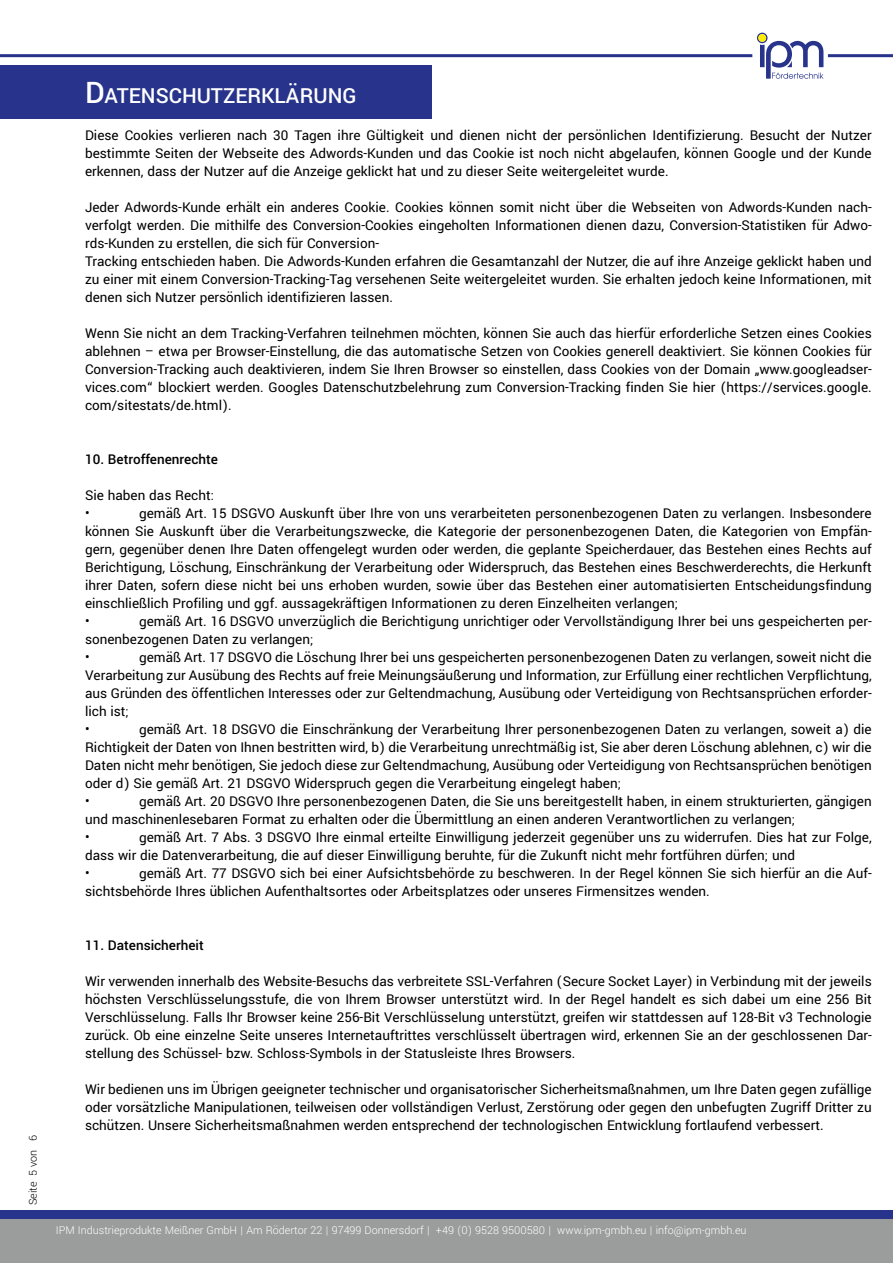
<style>
.page{position:relative;width:893px;height:1263px;background:#fff}
.page>*{position:absolute;margin:0;border:0;box-sizing:border-box;transform-origin:0 0}
.t1{font:500 23.1px "Yantramanav";color:#fff}
.t2{font:15px/18px "Yantramanav";color:#000}
.t3{font:500 15px "Yantramanav";color:#000}
.t4{font:300 12px "Yantramanav";color:#fff}
.t5{font:300 12px "Yantramanav";color:#000}
.s1{font-size:33px}
</style>
<div class="page">
<div style="left:0;top:65px;width:432px;height:54px;background:#28348b"></div>
<svg style="left:757px;top:33px;width:66px;height:46px"></svg>
<hr style="left:0;top:54px;width:752px;height:3px;background:#28348b">
<hr style="left:828px;top:54px;width:65px;height:3px;background:#28348b">
<div style="left:0;top:1210px;width:893px;height:53px;background:#9b9c9c"></div>
<div style="left:0;top:1210px;width:893px;height:9px;background:#28348b"></div>
<p class="t5" style="left:26px;top:1205px;width:72px;rotate:-90deg">Seite 5 von 6</p>
<h1 class="t1" style="left:85px;top:82px;width:273px"><span class="s1">D</span>ATENSCHUTZERKLÄRUNG</h1>
<p class="t2" style="left:85px;top:126px;width:788px;text-align:justify">Diese Cookies verlieren nach 30 Tagen ihre Gültigkeit und dienen nicht der persönlichen Identifizierung. Besucht der Nutzer bestimmte Seiten der Webseite des Adwords-Kunden und das Cookie ist noch nicht abgelaufen, können Google und der Kunde erkennen, dass der Nutzer auf die Anzeige geklickt hat und zu dieser Seite weitergeleitet wurde.</p>
<p class="t2" style="left:85px;top:198px;width:788px">Jeder Adwords-Kunde erhält ein anderes Cookie. Cookies können somit nicht über die Webseiten von Adwords-Kunden nach&shy;verfolgt werden. Die mithilfe des Conversion-Cookies eingeholten Informationen dienen dazu, Conversion-Statistiken für Adwo&shy;rds-Kunden zu erstellen, die sich für Conversion-<br>Tracking entschieden haben. Die Adwords-Kunden erfahren die Gesamtanzahl der Nutzer, die auf ihre Anzeige geklickt haben und zu einer mit einem Conversion-Tracking-Tag versehenen Seite weitergeleitet wurden. Sie erhalten jedoch keine Informationen, mit denen sich Nutzer persönlich identifizieren lassen.</p>
<p class="t2" style="left:85px;top:324px;width:788px;text-align:justify">Wenn Sie nicht an dem Tracking-Verfahren teilnehmen möchten, können Sie auch das hierfür erforderliche Setzen eines Cookies ablehnen – etwa per Browser-Einstellung, die das automatische Setzen von Cookies generell deaktiviert. Sie können Cookies für Conversion-Tracking auch deaktivieren, indem Sie Ihren Browser so einstellen, dass Cookies von der Domain „www.googleadser&shy;vices.com“ blockiert werden. Googles Datenschutzbelehrung zum Conversion-Tracking finden Sie hier (https://services.google. com/sitestats/de.html).</p>
<p class="t3" style="left:85px;top:450px;width:134px">10. Betroffenenrechte</p>
<p class="t2" style="left:85px;top:486px;width:131px">Sie haben das Recht: •</p>
<p class="t2" style="left:85px;top:504px;width:788px;text-indent:54px">gemäß Art. 15 DSGVO Auskunft über Ihre von uns verarbeiteten personenbezogenen Daten zu verlangen. Insbesondere können Sie Auskunft über die Verarbeitungszwecke, die Kategorie der personenbezogenen Daten, die Kategorien von Empfän&shy;gern, gegenüber denen Ihre Daten offengelegt wurden oder werden, die geplante Speicherdauer, das Bestehen eines Rechts auf Berichtigung, Löschung, Einschränkung der Verarbeitung oder Widerspruch, das Bestehen eines Beschwerderechts, die Herkunft ihrer Daten, sofern diese nicht bei uns erhoben wurden, sowie über das Bestehen einer automatisierten Entscheidungsfindung einschließlich Profiling und ggf. aussagekräftigen Informationen zu deren Einzelheiten verlangen;<br>•</p>
<p class="t2" style="left:85px;top:612px;width:788px;text-indent:54px">gemäß Art. 16 DSGVO unverzüglich die Berichtigung unrichtiger oder Vervollständigung Ihrer bei uns gespeicherten per&shy;sonenbezogenen Daten zu verlangen;<br>•</p>
<p class="t2" style="left:85px;top:648px;width:788px;text-indent:54px">gemäß Art. 17 DSGVO die Löschung Ihrer bei uns gespeicherten personenbezogenen Daten zu verlangen, soweit nicht die Verarbeitung zur Ausübung des Rechts auf freie Meinungsäußerung und Information, zur Erfüllung einer rechtlichen Verpflichtung, aus Gründen des öffentlichen Interesses oder zur Geltendmachung, Ausübung oder Verteidigung von Rechtsansprüchen erforder&shy;lich ist;<br>•</p>
<p class="t2" style="left:85px;top:720px;width:788px;text-indent:54px">gemäß Art. 18 DSGVO die Einschränkung der Verarbeitung Ihrer personenbezogenen Daten zu verlangen, soweit a) die Richtigkeit der Daten von Ihnen bestritten wird, b) die Verarbeitung unrechtmäßig ist, Sie aber deren Löschung ablehnen, c) wir die Daten nicht mehr benötigen, Sie jedoch diese zur Geltendmachung, Ausübung oder Verteidigung von Rechtsansprüchen benötigen oder d) Sie gemäß Art. 21 DSGVO Widerspruch gegen die Verarbeitung eingelegt haben;<br>•</p>
<p class="t2" style="left:85px;top:792px;width:788px;text-indent:54px">gemäß Art. 20 DSGVO Ihre personenbezogenen Daten, die Sie uns bereitgestellt haben, in einem strukturierten, gängigen und maschinenlesebaren Format zu erhalten oder die Übermittlung an einen anderen Verantwortlichen zu verlangen;<br>•</p>
<p class="t2" style="left:85px;top:828px;width:788px;text-indent:54px">gemäß Art. 7 Abs. 3 DSGVO Ihre einmal erteilte Einwilligung jederzeit gegenüber uns zu widerrufen. Dies hat zur Folge, dass wir die Datenverarbeitung, die auf dieser Einwilligung beruhte, für die Zukunft nicht mehr fortführen dürfen; und<br>•</p>
<p class="t2" style="left:85px;top:864px;width:788px;text-indent:54px">gemäß Art. 77 DSGVO sich bei einer Aufsichtsbehörde zu beschweren. In der Regel können Sie sich hierfür an die Auf&shy;sichtsbehörde Ihres üblichen Aufenthaltsortes oder Arbeitsplatzes oder unseres Firmensitzes wenden.</p>
<p class="t3" style="left:85px;top:936px;width:120px">11. Datensicherheit</p>
<p class="t2" style="left:85px;top:972px;width:788px;text-align:justify">Wir verwenden innerhalb des Website-Besuchs das verbreitete SSL-Verfahren (Secure Socket Layer) in Verbindung mit der jeweils höchsten Verschlüsselungsstufe, die von Ihrem Browser unterstützt wird. In der Regel handelt es sich dabei um eine 256 Bit Verschlüsselung. Falls Ihr Browser keine 256-Bit Verschlüsselung unterstützt, greifen wir stattdessen auf 128-Bit v3 Technologie zurück. Ob eine einzelne Seite unseres Internetauftrittes verschlüsselt übertragen wird, erkennen Sie an der geschlossenen Dar&shy;stellung des Schüssel- bzw. Schloss-Symbols in der Statusleiste Ihres Browsers.</p>
<p class="t2" style="left:85px;top:1080px;width:788px;text-align:justify">Wir bedienen uns im Übrigen geeigneter technischer und organisatorischer Sicherheitsmaßnahmen, um Ihre Daten gegen zufällige oder vorsätzliche Manipulationen, teilweisen oder vollständigen Verlust, Zerstörung oder gegen den unbefugten Zugriff Dritter zu schützen. Unsere Sicherheitsmaßnahmen werden entsprechend der technologischen Entwicklung fortlaufend verbessert.</p>
<p class="t4" style="left:56px;top:1223px;width:692px">IPM Industrieprodukte Meißner GmbH | Am Rödertor 22 | 97499 Donnersdorf | +49 (0) 9528 9500580 | www.ipm-gmbh.eu | info@ipm-gmbh.eu</p>
</div>
